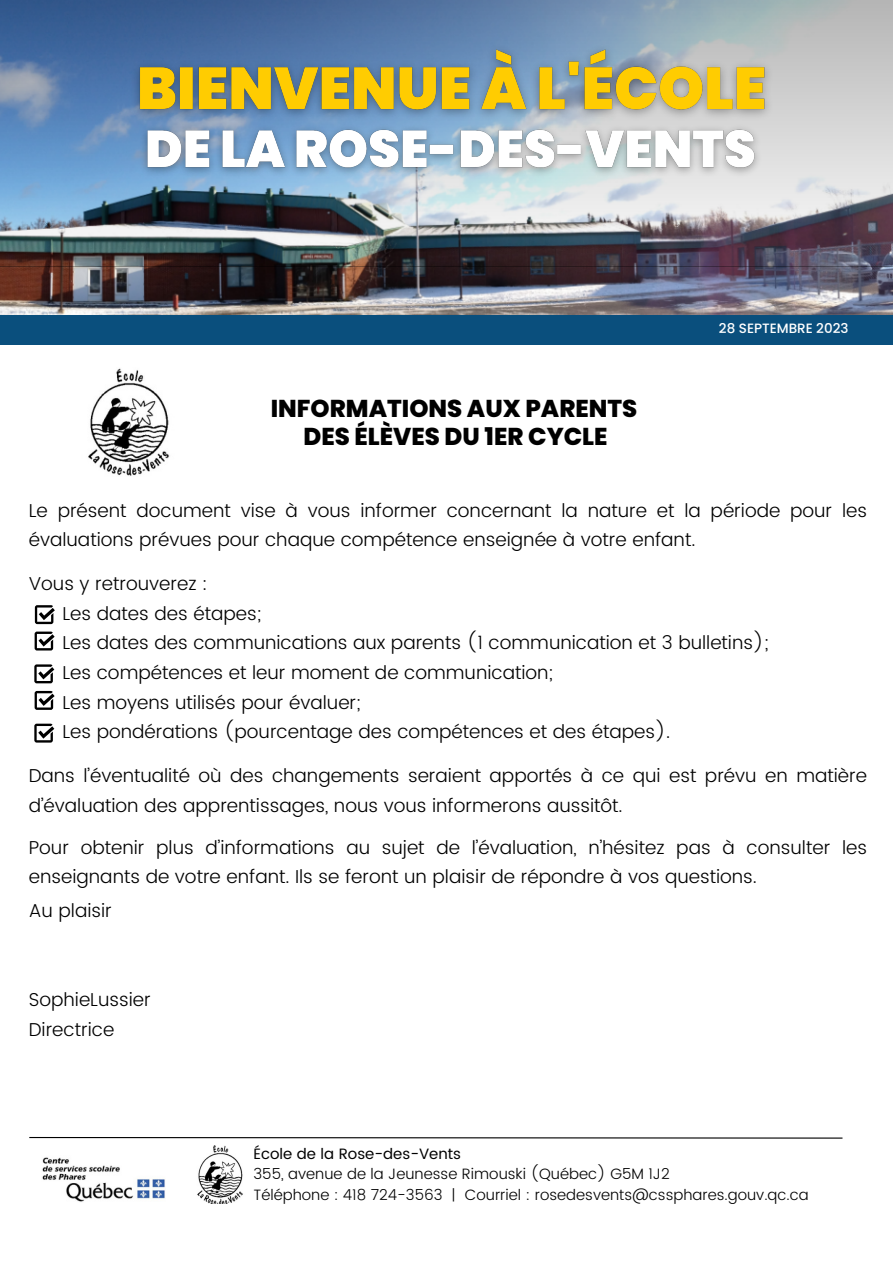
<style>
.page{position:relative;width:893px;height:1264px;background:#fff}
.page>*{position:absolute;margin:0;border:0;box-sizing:border-box;transform-origin:0 0}
.t1{font:800 24.45px "Poppins";color:#000}
.t2{font:300 18.75px/29.5px "Poppins";color:#000}
.t3{font:300 15px "Poppins";color:#000}
.t4{font:15px "Poppins";color:#000}
.t5{font:500 13.5px "Poppins";color:#fff}
</style>
<div class="page">
<img style="left:0;top:266px;width:892px;height:49px">
<img style="left:0;top:0;width:892px;height:266px">
<div style="left:0;top:315px;width:892px;height:29px;background:#0a4f7d"></div>
<img style="left:88px;top:368px;width:82px;height:108px">
<img style="left:124px;top:36px;width:656px;height:94px">
<img style="left:124px;top:113px;width:644px;height:72px">
<svg style="left:35px;top:631px;width:20px;height:19px"></svg>
<svg style="left:35px;top:605px;width:20px;height:19px"></svg>
<svg style="left:34px;top:664px;width:20px;height:19px"></svg>
<svg style="left:35px;top:691px;width:20px;height:19px"></svg>
<svg style="left:34px;top:723px;width:20px;height:19px"></svg>
<svg style="left:29px;top:1137px;width:814px;height:2px;background:#6f6f6f"></svg>
<img style="left:197px;top:1145px;width:46px;height:58px">
<img style="left:42px;top:1157px;width:123px;height:45px">
<p class="t1" style="left:271px;top:391px;width:368px">INFORMATIONS AUX PARENTS</p>
<p class="t1" style="left:303px;top:419px;width:305px">DES ÉLÈVES DU 1ER CYCLE</p>
<p class="t5" style="left:719px;top:319px;width:131px">28 SEPTEMBRE 2023</p>
<p class="t2" style="left:29px;top:495px;width:839px">Le présent document vise à vous informer concernant la nature et la période pour les évaluations prévues pour chaque compétence enseignée à votre enfant.</p>
<p class="t2" style="left:29px;top:569px;width:180px">Vous y retrouverez :</p>
<p class="t2" style="left:62px;top:598px;width:200px">Les dates des étapes;</p>
<p class="t2" style="left:62px;top:628px;width:707px">Les dates des communications aux parents (1 communication et 3 bulletins);</p>
<p class="t2" style="left:62px;top:657px;width:492px">Les compétences et leur moment de communication;</p>
<p class="t2" style="left:62px;top:687px;width:300px">Les moyens utilisés pour évaluer;</p>
<p class="t2" style="left:62px;top:717px;width:609px">Les pondérations (pourcentage des compétences et des étapes).</p>
<p class="t2" style="left:29px;top:761px;width:839px">Dans l’éventualité où des changements seraient apportés à ce qui est prévu en matière d’évaluation des apprentissages, nous vous informerons aussitôt.</p>
<p class="t2" style="left:29px;top:832px;width:839px">Pour obtenir plus d’informations au sujet de l’évaluation, n’hésitez pas à consulter les enseignants de votre enfant. Ils se feront un plaisir de répondre à vos questions.</p>
<p class="t2" style="left:29px;top:896px;width:85px">Au plaisir</p>
<p class="t2" style="left:29px;top:984px;width:123px">SophieLussier</p>
<p class="t2" style="left:29px;top:1014px;width:87px">Directrice</p>
<p class="t4" style="left:253px;top:1145px;width:209px">École de la Rose-des-Vents</p>
<p class="t3" style="left:253px;top:1165px;width:417px">355, avenue de la Jeunesse Rimouski (Québec) G5M 1J2</p>
<p class="t3" style="left:253px;top:1185px;width:556px">Téléphone : 418 724-3563 | Courriel : rosedesvents@cssphares.gouv.qc.ca</p>
</div>
